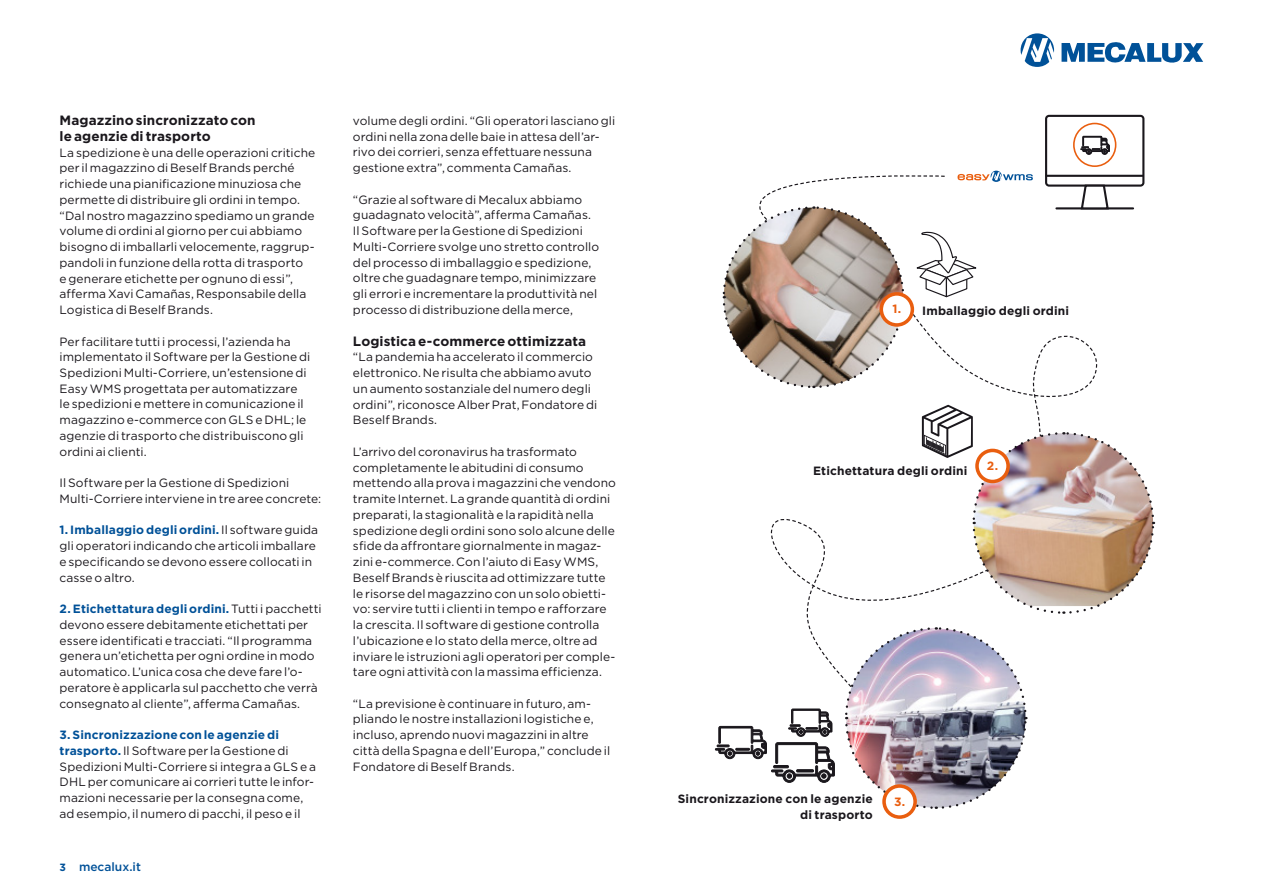
<style>
.page{position:relative;width:1263px;height:893px;background:#fff}
.page>*{position:absolute;margin:0;border:0;box-sizing:border-box;transform-origin:0 0}
.t1{font:700 13.5px/15.8px "Gotham";letter-spacing:.005em;color:#1a171c}
.t2{font:12px/15.8px "Gotham";letter-spacing:.005em;color:#1a171c}
.t3{font:700 12px/15.8px "Gotham";letter-spacing:.01em;color:#1a171c;text-align:right}
.t4{font:500 12px "Gotham";color:#005198}
.t5{font:700 12px "Gotham";color:#e95e0f}
.s1{font-weight:700;color:#005198}
.s2{font-weight:700;font-size:10.5px}
</style>
<div class="page">
<svg style="left:1020px;top:33px;width:34px;height:34px"></svg>
<svg style="left:1061px;top:42px;width:142px;height:21px"></svg>
<svg style="left:884px;top:786px;width:31px;height:31px"></svg>
<div style="left:882px;top:784px;width:35px;height:35px;border:4px solid #e95e0f;border-radius:50%"></div>
<div style="left:1045px;top:115px;width:99px;height:72px;border:2px solid #1a171c;border-radius:3px"></div>
<svg style="left:1074px;top:123px;width:42px;height:43px"></svg>
<div style="left:1073px;top:123px;width:43px;height:44px;border:2px solid #e95e0f;border-radius:50%"></div>
<svg style="left:1081px;top:136px;width:28px;height:18px"></svg>
<img style="left:715px;top:168px;width:440px;height:642px">
<div style="left:881px;top:294px;width:31px;height:31px;background:#fff;border-radius:50%"></div>
<div style="left:879px;top:292px;width:35px;height:35px;border:4px solid #e95e0f;border-radius:50%"></div>
<p class="t1" style="left:60px;top:112px;width:197px">Magazzino sincronizzato con le agenzie di trasporto</p>
<p class="t2" style="left:60px;top:144px;width:257px">La spedizione è una delle operazioni critiche per il magazzino di Beself Brands perché richiede una pianificazione minuziosa che permette di distribuire gli ordini in tempo. “Dal nostro magazzino spediamo un grande volume di ordini al giorno per cui abbiamo bisogno di imballarli velocemente, raggrup&shy;pandoli in funzione della rotta di trasporto<br>e generare etichette per ognuno di essi”, afferma Xavi Camañas, Responsabile della Logistica di Beself Brands.</p>
<p class="t2" style="left:60px;top:333px;width:252px">Per facilitare tutti i processi, l’azienda ha implementato il Software per la Gestione di Spedizioni Multi-Corriere, un’estensione di Easy WMS progettata per automatizzare le spedizioni e mettere in comunicazione il magazzino e-commerce con GLS e DHL; le agenzie di trasporto che distribuiscono gli ordini ai clienti.</p>
<p class="t2" style="left:60px;top:475px;width:263px">Il Software per la Gestione di Spedizioni<br>Multi-Corriere interviene in tre aree concrete:</p>
<p class="t2" style="left:60px;top:522px;width:260px"><span class="s1">1. Imballaggio degli ordini.</span> Il software guida gli operatori indicando che articoli imballare e specificando se devono essere collocati in casse o altro.</p>
<p class="t2" style="left:60px;top:601px;width:264px"><span class="s1">2. Etichettatura degli ordini.</span> Tutti i pacchetti devono essere debitamente etichettati per essere identificati e tracciati. “Il programma genera un’etichetta per ogni ordine in modo automatico. L’unica cosa che deve fare l’o&shy;peratore è applicarla sul pacchetto che verrà consegnato al cliente”, afferma Camañas.</p>
<p class="t2" style="left:60px;top:727px;width:258px"><span class="s1">3. Sincronizzazione con le agenzie di trasporto.</span> Il Software per la Gestione di Spedizioni Multi-Corriere si integra a GLS e a DHL per comunicare ai corrieri tutte le infor&shy;mazioni necessarie per la consegna come, ad esempio, il numero di pacchi, il peso e il</p>
<p class="t4" style="left:60px;top:859px;width:83px"><span class="s2">3</span> mecalux.it</p>
<p class="t2" style="left:353px;top:112px;width:264px">volume degli ordini. “Gli operatori lasciano gli ordini nella zona delle baie in attesa dell’ar&shy;rivo dei corrieri, senza effettuare nessuna gestione extra”, commenta Camañas.</p>
<p class="t2" style="left:353px;top:191px;width:248px">“Grazie al software di Mecalux abbiamo guadagnato velocità”, afferma Camañas.<br>Il Software per la Gestione di Spedizioni Multi-Corriere svolge uno stretto controllo del processo di imballaggio e spedizione, oltre che guadagnare tempo, minimizzare gli errori e incrementare la produttività nel processo di distribuzione della merce,</p>
<p class="t1" style="left:353px;top:333px;width:235px">Logistica e-commerce ottimizzata</p>
<p class="t2" style="left:353px;top:349px;width:246px">“La pandemia ha accelerato il commercio elettronico. Ne risulta che abbiamo avuto un aumento sostanziale del numero degli ordini”, riconosce Alber Prat, Fondatore di Beself Brands.</p>
<p class="t2" style="left:353px;top:443px;width:264px">L’arrivo del coronavirus ha trasformato completamente le abitudini di consumo mettendo alla prova i magazzini che vendono tramite Internet. La grande quantità di ordini preparati, la stagionalità e la rapidità nella spedizione degli ordini sono solo alcune delle sfide da affrontare giornalmente in magaz&shy;zini e-commerce. Con l’aiuto di Easy WMS, Beself Brands è riuscita ad ottimizzare tutte le risorse del magazzino con un solo obietti&shy;vo: servire tutti i clienti in tempo e rafforzare la crescita. Il software di gestione controlla l’ubicazione e lo stato della merce, oltre ad inviare le istruzioni agli operatori per comple&shy;tare ogni attività con la massima efficienza.</p>
<p class="t2" style="left:353px;top:695px;width:259px">“La previsione è continuare in futuro, am&shy;pliando le nostre installazioni logistiche e, incluso, aprendo nuovi magazzini in altre città della Spagna e dell’Europa,” conclude il Fondatore di Beself Brands.</p>
<p class="t5" style="left:892px;top:301px;width:10px">1.</p>
<p class="t3" style="left:922px;top:303px;width:148px">Imballaggio degli ordini</p>
<p class="t3" style="left:813px;top:463px;width:156px">Etichettatura degli ordini</p>
<p class="t5" style="left:987px;top:458px;width:13px">2.</p>
<p class="t3" style="left:678px;top:791px;width:196px">Sincronizzazione con le agenzie di trasporto</p>
<p class="t5" style="left:894px;top:793px;width:13px">3.</p>
</div>
